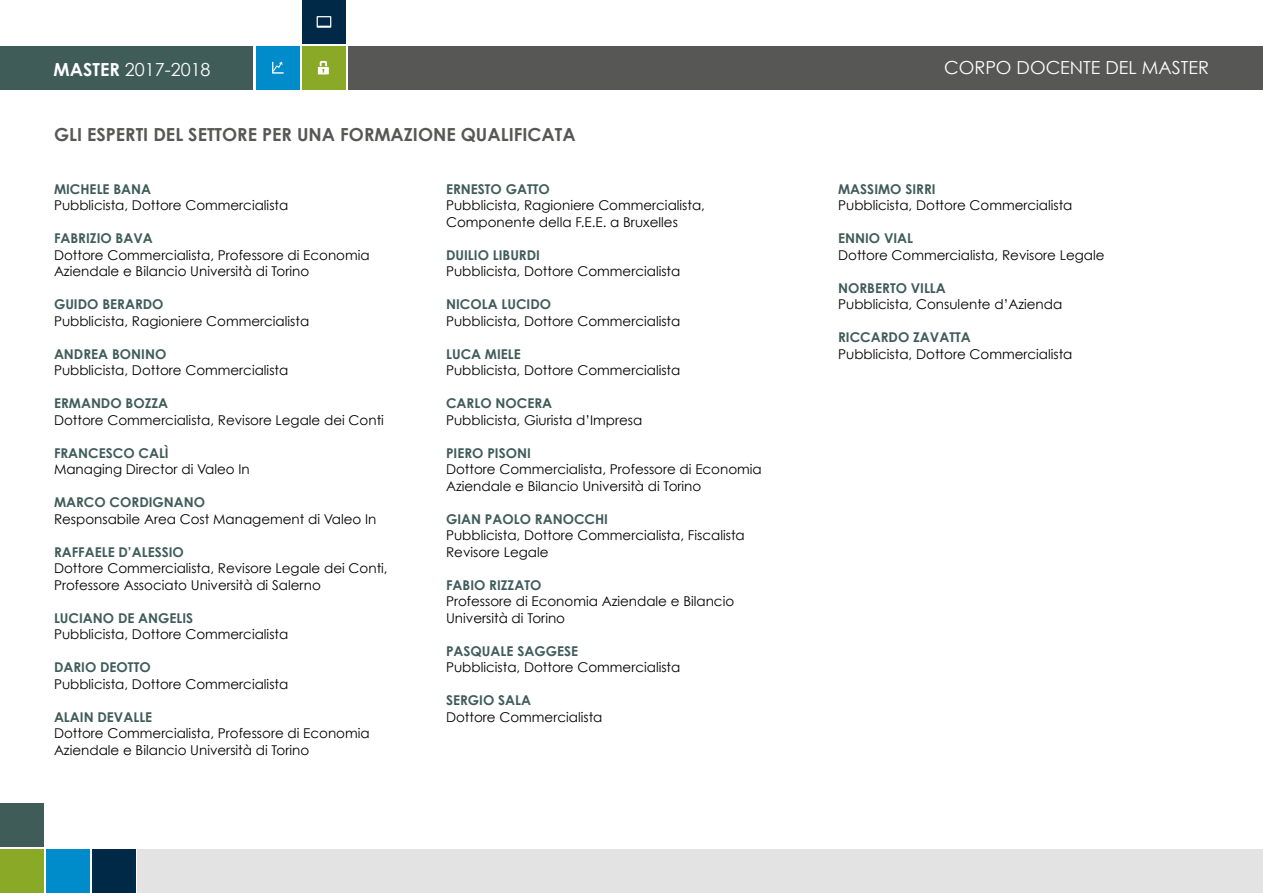
<style>
.page{position:relative;width:1263px;height:893px;background:#fff}
.page>*{position:absolute;margin:0;border:0;box-sizing:border-box;transform-origin:0 0}
.t1{font:700 18px "Century Gothic";color:#575756}
.t2{font:18px "Century Gothic";color:#fff}
.t3{font:13.5px/16.5px "Century Gothic";color:#000}
.t4{font:700 13.5px "Century Gothic";color:#3f5c59}
.s1{font-weight:700}
</style>
<div class="page">
<div style="left:348px;top:46px;width:915px;height:44px;background:#575756"></div>
<div style="left:0;top:46px;width:253px;height:44px;background:#3f5c59"></div>
<div style="left:302px;top:46px;width:44px;height:44px;background:#8aa927"></div>
<div style="left:302px;top:0;width:44px;height:44px;background:#002847"></div>
<div style="left:256px;top:46px;width:44px;height:44px;background:#008bcb"></div>
<svg style="left:318px;top:61px;width:11px;height:13px"></svg>
<svg style="left:317px;top:16px;width:14px;height:12px"></svg>
<svg style="left:272px;top:62px;width:12px;height:12px"></svg>
<div style="left:0;top:803px;width:44px;height:44px;background:#3f5c59"></div>
<div style="left:0;top:849px;width:44px;height:44px;background:#8aa927"></div>
<div style="left:92px;top:849px;width:44px;height:44px;background:#002847"></div>
<div style="left:138px;top:849px;width:1125px;height:44px;background:#e3e3e3"></div>
<div style="left:46px;top:849px;width:44px;height:44px;background:#008bcb"></div>
<h1 class="t2" style="left:54px;top:59px;width:158px"><span class="s1">MASTER</span> 2017-2018</h1>
<h1 class="t2" style="left:944px;top:57px;width:266px">CORPO DOCENTE DEL MASTER</h1>
<h1 class="t1" style="left:54px;top:123px;width:523px">GLI ESPERTI DEL SETTORE PER UNA FORMAZIONE QUALIFICATA</h1>
<p class="t4" style="left:54px;top:180px;width:99px">MICHELE BANA</p>
<p class="t3" style="left:54px;top:197px;width:236px">Pubblicista, Dottore Commercialista</p>
<p class="t4" style="left:54px;top:230px;width:100px">FABRIZIO BAVA</p>
<p class="t3" style="left:54px;top:246px;width:317px">Dottore Commercialista, Professore di Economia<br>Aziendale e Bilancio Università di Torino</p>
<p class="t4" style="left:54px;top:296px;width:111px">GUIDO BERARDO</p>
<p class="t3" style="left:54px;top:312px;width:257px">Pubblicista, Ragioniere Commercialista</p>
<p class="t4" style="left:54px;top:345px;width:114px">ANDREA BONINO</p>
<p class="t3" style="left:54px;top:362px;width:236px">Pubblicista, Dottore Commercialista</p>
<p class="t4" style="left:54px;top:395px;width:116px">ERMANDO BOZZA</p>
<p class="t3" style="left:54px;top:411px;width:331px">Dottore Commercialista, Revisore Legale dei Conti</p>
<p class="t4" style="left:54px;top:444px;width:116px">FRANCESCO CALÌ</p>
<p class="t3" style="left:54px;top:461px;width:197px">Managing Director di Valeo In</p>
<p class="t4" style="left:54px;top:494px;width:153px">MARCO CORDIGNANO</p>
<p class="t3" style="left:54px;top:510px;width:324px">Responsabile Area Cost Management di Valeo In</p>
<p class="t4" style="left:54px;top:543px;width:131px">RAFFAELE D’ALESSIO</p>
<p class="t3" style="left:54px;top:560px;width:335px">Dottore Commercialista, Revisore Legale dei Conti,<br>Professore Associato Università di Salerno</p>
<p class="t4" style="left:54px;top:609px;width:141px">LUCIANO DE ANGELIS</p>
<p class="t3" style="left:54px;top:626px;width:236px">Pubblicista, Dottore Commercialista</p>
<p class="t4" style="left:54px;top:659px;width:98px">DARIO DEOTTO</p>
<p class="t3" style="left:54px;top:675px;width:236px">Pubblicista, Dottore Commercialista</p>
<p class="t4" style="left:54px;top:708px;width:100px">ALAIN DEVALLE</p>
<p class="t3" style="left:54px;top:725px;width:317px">Dottore Commercialista, Professore di Economia<br>Aziendale e Bilancio Università di Torino</p>
<p class="t4" style="left:446px;top:180px;width:105px">ERNESTO GATTO</p>
<p class="t3" style="left:446px;top:197px;width:260px">Pubblicista, Ragioniere Commercialista,<br>Componente della F.E.E. a Bruxelles</p>
<p class="t4" style="left:446px;top:246px;width:95px">DUILIO LIBURDI</p>
<p class="t3" style="left:446px;top:263px;width:236px">Pubblicista, Dottore Commercialista</p>
<p class="t4" style="left:446px;top:296px;width:107px">NICOLA LUCIDO</p>
<p class="t3" style="left:446px;top:312px;width:236px">Pubblicista, Dottore Commercialista</p>
<p class="t4" style="left:446px;top:345px;width:76px">LUCA MIELE</p>
<p class="t3" style="left:446px;top:362px;width:236px">Pubblicista, Dottore Commercialista</p>
<p class="t4" style="left:446px;top:395px;width:108px">CARLO NOCERA</p>
<p class="t3" style="left:446px;top:411px;width:198px">Pubblicista, Giurista d’Impresa</p>
<p class="t4" style="left:446px;top:444px;width:86px">PIERO PISONI</p>
<p class="t3" style="left:446px;top:461px;width:317px">Dottore Commercialista, Professore di Economia<br>Aziendale e Bilancio Università di Torino</p>
<p class="t4" style="left:446px;top:510px;width:163px">GIAN PAOLO RANOCCHI</p>
<p class="t3" style="left:446px;top:527px;width:300px">Pubblicista, Dottore Commercialista, Fiscalista<br>Revisore Legale</p>
<p class="t4" style="left:446px;top:576px;width:97px">FABIO RIZZATO</p>
<p class="t3" style="left:446px;top:593px;width:290px">Professore di Economia Aziendale e Bilancio<br>Università di Torino</p>
<p class="t4" style="left:446px;top:642px;width:134px">PASQUALE SAGGESE</p>
<p class="t3" style="left:446px;top:659px;width:236px">Pubblicista, Dottore Commercialista</p>
<p class="t4" style="left:446px;top:692px;width:87px">SERGIO SALA</p>
<p class="t3" style="left:446px;top:708px;width:158px">Dottore Commercialista</p>
<p class="t4" style="left:838px;top:180px;width:99px">MASSIMO SIRRI</p>
<p class="t3" style="left:838px;top:197px;width:236px">Pubblicista, Dottore Commercialista</p>
<p class="t4" style="left:838px;top:230px;width:77px">ENNIO VIAL</p>
<p class="t3" style="left:838px;top:246px;width:268px">Dottore Commercialista, Revisore Legale</p>
<p class="t4" style="left:838px;top:279px;width:109px">NORBERTO VILLA</p>
<p class="t3" style="left:838px;top:296px;width:226px">Pubblicista, Consulente d’Azienda</p>
<p class="t4" style="left:838px;top:329px;width:134px">RICCARDO ZAVATTA</p>
<p class="t3" style="left:838px;top:345px;width:236px">Pubblicista, Dottore Commercialista</p>
</div>
